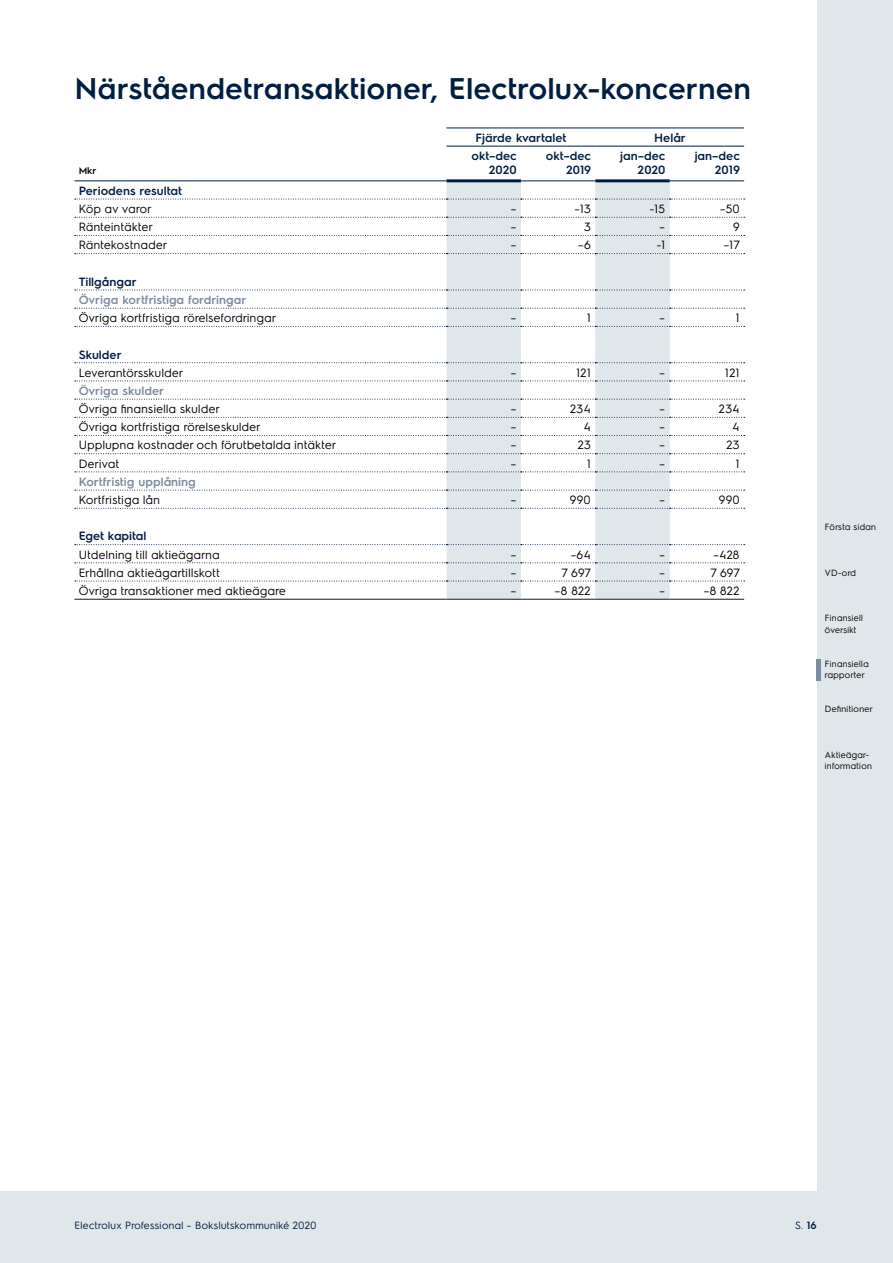
<style>
.page{position:relative;width:893px;height:1263px;background:#fff}
.page>*{position:absolute;margin:0;border:0;box-sizing:border-box;transform-origin:0 0}
.Rubrik_3{font:600 30px "Electrolux Sans";color:#011e41}
.Tabell_normal_vänste{font:12px "Electrolux Sans";color:#000}
.Tabell_normal_höger{font:12px "Electrolux Sans";color:#000}
.Tabell_ljus_fet_väns{font:600 12px "Electrolux Sans";color:#7b8a9c}
.Tabell_fet_vänster{font:600 12px "Electrolux Sans";color:#011e41}
.Tabell_fet_höger{font:600 12px/14.4px "Electrolux Sans";color:#011e41;text-align:right}
.Tabell_huvud_centrer{font:600 12px "Electrolux Sans";color:#011e41}
.t1{font:10.5px "Electrolux Sans";color:#011e41}
.Sekm{font:600 9.75px "Electrolux Sans";color:#000}
.t2{font:9px/11.2px "Electrolux Sans";color:#000}
.s1{font-weight:600}
</style>
<div class="page">
<div style="left:0;top:0;width:893px;height:1263px;background:linear-gradient(to right,#dfe7ea,#dfe7ea)"></div>
<div style="left:0;top:0;width:816px;height:1191px;background:#fff"></div>
<svg style="left:446px;top:200px;width:224px;height:399px;fill:#dfe7ea"></svg>
<svg style="left:75px;top:217px;width:670px;height:1px"></svg>
<svg style="left:75px;top:235px;width:670px;height:1px"></svg>
<svg style="left:75px;top:253px;width:670px;height:1px"></svg>
<svg style="left:75px;top:290px;width:670px;height:1px"></svg>
<svg style="left:75px;top:308px;width:670px;height:1px"></svg>
<svg style="left:75px;top:326px;width:670px;height:1px"></svg>
<svg style="left:75px;top:362px;width:670px;height:1px"></svg>
<svg style="left:75px;top:381px;width:670px;height:1px"></svg>
<svg style="left:75px;top:399px;width:670px;height:1px"></svg>
<svg style="left:75px;top:417px;width:670px;height:1px"></svg>
<svg style="left:75px;top:435px;width:670px;height:1px"></svg>
<svg style="left:75px;top:453px;width:670px;height:1px"></svg>
<svg style="left:75px;top:471px;width:670px;height:1px"></svg>
<svg style="left:75px;top:490px;width:670px;height:1px"></svg>
<svg style="left:75px;top:508px;width:670px;height:1px"></svg>
<svg style="left:75px;top:544px;width:670px;height:1px"></svg>
<hr style="left:595px;top:128px;width:75px;height:1px;background:#011e41">
<hr style="left:670px;top:128px;width:74px;height:1px;background:#011e41">
<hr style="left:74px;top:599px;width:372px;height:1px;background:#011e41">
<hr style="left:446px;top:599px;width:75px;height:1px;background:#011e41">
<hr style="left:595px;top:599px;width:75px;height:1px;background:#011e41">
<svg style="left:75px;top:562px;width:670px;height:1px"></svg>
<svg style="left:75px;top:581px;width:670px;height:1px"></svg>
<hr style="left:521px;top:599px;width:74px;height:1px;background:#011e41">
<hr style="left:670px;top:599px;width:74px;height:1px;background:#011e41">
<hr style="left:446px;top:179px;width:75px;height:3px;background:#011e41">
<hr style="left:595px;top:179px;width:75px;height:3px;background:#011e41">
<svg style="left:75px;top:181px;width:670px;height:19px"></svg>
<hr style="left:521px;top:180px;width:74px;height:1px;background:#011e41">
<hr style="left:670px;top:180px;width:74px;height:1px;background:#011e41">
<hr style="left:446px;top:128px;width:75px;height:1px;background:#011e41">
<hr style="left:521px;top:128px;width:74px;height:1px;background:#011e41">
<hr style="left:446px;top:146px;width:75px;height:1px;background:#011e41">
<hr style="left:521px;top:146px;width:74px;height:1px;background:#011e41">
<hr style="left:595px;top:146px;width:75px;height:1px;background:#011e41">
<hr style="left:670px;top:146px;width:74px;height:1px;background:#011e41">
<hr style="left:74px;top:180px;width:372px;height:1px;background:#011e41">
<div style="left:816px;top:659px;width:5px;height:21px;background:#7b8a9c"></div>
<p class="Rubrik_3" style="left:74px;top:67px;width:678px">Närståendetransaktioner, Electrolux-koncernen</p>
<p class="Sekm" style="left:79px;top:164px;width:19px">Mkr</p>
<p class="Tabell_huvud_centrer" style="left:475px;top:129px;width:93px">Fjärde kvartalet</p>
<p class="Tabell_huvud_centrer" style="left:654px;top:129px;width:33px">Helår</p>
<p class="Tabell_fet_höger" style="left:471px;top:148px;width:47px">okt–dec<br>2020</p>
<p class="Tabell_fet_höger" style="left:546px;top:148px;width:47px">okt–dec<br>2019</p>
<p class="Tabell_fet_höger" style="left:620px;top:148px;width:47px">jan–dec<br>2020</p>
<p class="Tabell_fet_höger" style="left:695px;top:148px;width:47px">jan–dec<br>2019</p>
<p class="Tabell_fet_vänster" style="left:79px;top:182px;width:105px">Periodens resultat</p>
<p class="Tabell_normal_vänste" style="left:79px;top:200px;width:74px">Köp av varor</p>
<p class="Tabell_normal_höger" style="left:511px;top:200px;width:7px">–</p>
<p class="Tabell_normal_höger" style="left:574px;top:200px;width:18px">–13</p>
<p class="Tabell_normal_höger" style="left:650px;top:200px;width:17px">-15</p>
<p class="Tabell_normal_höger" style="left:720px;top:200px;width:21px">–50</p>
<p class="Tabell_normal_vänste" style="left:79px;top:219px;width:76px">Ränteintäkter</p>
<p class="Tabell_normal_höger" style="left:511px;top:219px;width:7px">–</p>
<p class="Tabell_normal_höger" style="left:584px;top:219px;width:9px">3</p>
<p class="Tabell_normal_höger" style="left:660px;top:219px;width:7px">–</p>
<p class="Tabell_normal_höger" style="left:733px;top:219px;width:9px">9</p>
<p class="Tabell_normal_vänste" style="left:79px;top:237px;width:90px">Räntekostnader</p>
<p class="Tabell_normal_höger" style="left:511px;top:237px;width:7px">–</p>
<p class="Tabell_normal_höger" style="left:578px;top:237px;width:15px">–6</p>
<p class="Tabell_normal_höger" style="left:657px;top:237px;width:10px">-1</p>
<p class="Tabell_normal_höger" style="left:724px;top:237px;width:18px">–17</p>
<p class="Tabell_fet_vänster" style="left:79px;top:273px;width:60px">Tillgångar</p>
<p class="Tabell_ljus_fet_väns" style="left:79px;top:291px;width:169px">Övriga kortfristiga fordringar</p>
<p class="Tabell_normal_vänste" style="left:79px;top:309px;width:199px">Övriga kortfristiga rörelsefordringar</p>
<p class="Tabell_normal_höger" style="left:511px;top:309px;width:7px">–</p>
<p class="Tabell_normal_höger" style="left:587px;top:309px;width:6px">1</p>
<p class="Tabell_normal_höger" style="left:660px;top:309px;width:7px">–</p>
<p class="Tabell_normal_höger" style="left:736px;top:309px;width:6px">1</p>
<p class="Tabell_fet_vänster" style="left:79px;top:346px;width:44px">Skulder</p>
<p class="Tabell_normal_vänste" style="left:79px;top:364px;width:106px">Leverantörsskulder</p>
<p class="Tabell_normal_höger" style="left:511px;top:364px;width:7px">–</p>
<p class="Tabell_normal_höger" style="left:576px;top:364px;width:16px">121</p>
<p class="Tabell_normal_höger" style="left:660px;top:364px;width:7px">–</p>
<p class="Tabell_normal_höger" style="left:725px;top:364px;width:16px">121</p>
<p class="Tabell_ljus_fet_väns" style="left:79px;top:382px;width:87px">Övriga skulder</p>
<p class="Tabell_normal_vänste" style="left:79px;top:400px;width:143px">Övriga finansiella skulder</p>
<p class="Tabell_normal_höger" style="left:511px;top:400px;width:7px">–</p>
<p class="Tabell_normal_höger" style="left:570px;top:400px;width:22px">234</p>
<p class="Tabell_normal_höger" style="left:660px;top:400px;width:7px">–</p>
<p class="Tabell_normal_höger" style="left:719px;top:400px;width:22px">234</p>
<p class="Tabell_normal_vänste" style="left:79px;top:419px;width:184px">Övriga kortfristiga rörelseskulder</p>
<p class="Tabell_normal_höger" style="left:511px;top:419px;width:7px">–</p>
<p class="Tabell_normal_höger" style="left:584px;top:419px;width:9px">4</p>
<p class="Tabell_normal_höger" style="left:660px;top:419px;width:7px">–</p>
<p class="Tabell_normal_höger" style="left:733px;top:419px;width:9px">4</p>
<p class="Tabell_normal_vänste" style="left:79px;top:437px;width:259px">Upplupna kostnader och förutbetalda intäkter</p>
<p class="Tabell_normal_höger" style="left:511px;top:437px;width:7px">–</p>
<p class="Tabell_normal_höger" style="left:578px;top:437px;width:15px">23</p>
<p class="Tabell_normal_höger" style="left:660px;top:437px;width:7px">–</p>
<p class="Tabell_normal_höger" style="left:726px;top:437px;width:15px">23</p>
<p class="Tabell_normal_vänste" style="left:79px;top:455px;width:42px">Derivat</p>
<p class="Tabell_normal_höger" style="left:511px;top:455px;width:7px">–</p>
<p class="Tabell_normal_höger" style="left:587px;top:455px;width:6px">1</p>
<p class="Tabell_normal_höger" style="left:660px;top:455px;width:7px">–</p>
<p class="Tabell_normal_höger" style="left:736px;top:455px;width:6px">1</p>
<p class="Tabell_ljus_fet_väns" style="left:79px;top:473px;width:119px">Kortfristig upplåning</p>
<p class="Tabell_normal_vänste" style="left:79px;top:491px;width:83px">Kortfristiga lån</p>
<p class="Tabell_normal_höger" style="left:511px;top:491px;width:7px">–</p>
<p class="Tabell_normal_höger" style="left:570px;top:491px;width:23px">990</p>
<p class="Tabell_normal_höger" style="left:660px;top:491px;width:7px">–</p>
<p class="Tabell_normal_höger" style="left:719px;top:491px;width:23px">990</p>
<p class="Tabell_fet_vänster" style="left:79px;top:528px;width:69px">Eget kapital</p>
<p class="Tabell_normal_vänste" style="left:79px;top:546px;width:143px">Utdelning till aktieägarna</p>
<p class="Tabell_normal_höger" style="left:511px;top:546px;width:7px">–</p>
<p class="Tabell_normal_höger" style="left:571px;top:546px;width:22px">–64</p>
<p class="Tabell_normal_höger" style="left:660px;top:546px;width:7px">–</p>
<p class="Tabell_normal_höger" style="left:714px;top:546px;width:28px">–428</p>
<p class="Tabell_normal_vänste" style="left:79px;top:564px;width:143px">Erhållna aktieägartillskott</p>
<p class="Tabell_normal_höger" style="left:511px;top:564px;width:7px">–</p>
<p class="Tabell_normal_höger" style="left:561px;top:564px;width:32px">7 697</p>
<p class="Tabell_normal_höger" style="left:660px;top:564px;width:7px">–</p>
<p class="Tabell_normal_höger" style="left:710px;top:564px;width:32px">7 697</p>
<p class="Tabell_normal_vänste" style="left:79px;top:582px;width:209px">Övriga transaktioner med aktieägare</p>
<p class="Tabell_normal_höger" style="left:511px;top:582px;width:7px">–</p>
<p class="Tabell_normal_höger" style="left:555px;top:582px;width:38px">–8 822</p>
<p class="Tabell_normal_höger" style="left:660px;top:582px;width:7px">–</p>
<p class="Tabell_normal_höger" style="left:704px;top:582px;width:38px">–8 822</p>
<p class="t2" style="left:825px;top:521px;width:53px">Första sidan</p>
<p class="t2" style="left:825px;top:566px;width:33px">VD-ord</p>
<p class="t2" style="left:825px;top:612px;width:40px">Finansiell översikt</p>
<p class="t2" style="left:825px;top:657px;width:46px">Finansiella rapporter</p>
<p class="t2" style="left:825px;top:703px;width:49px">Definitioner</p>
<p class="t2" style="left:825px;top:748px;width:49px">Aktieägar&shy;information</p>
<p class="t1" style="left:74px;top:1218px;width:244px">Electrolux Professional – Bokslutskommuniké 2020</p>
<p class="t1" style="left:795px;top:1218px;width:23px">S. <span class="s1">16</span></p>
</div>
